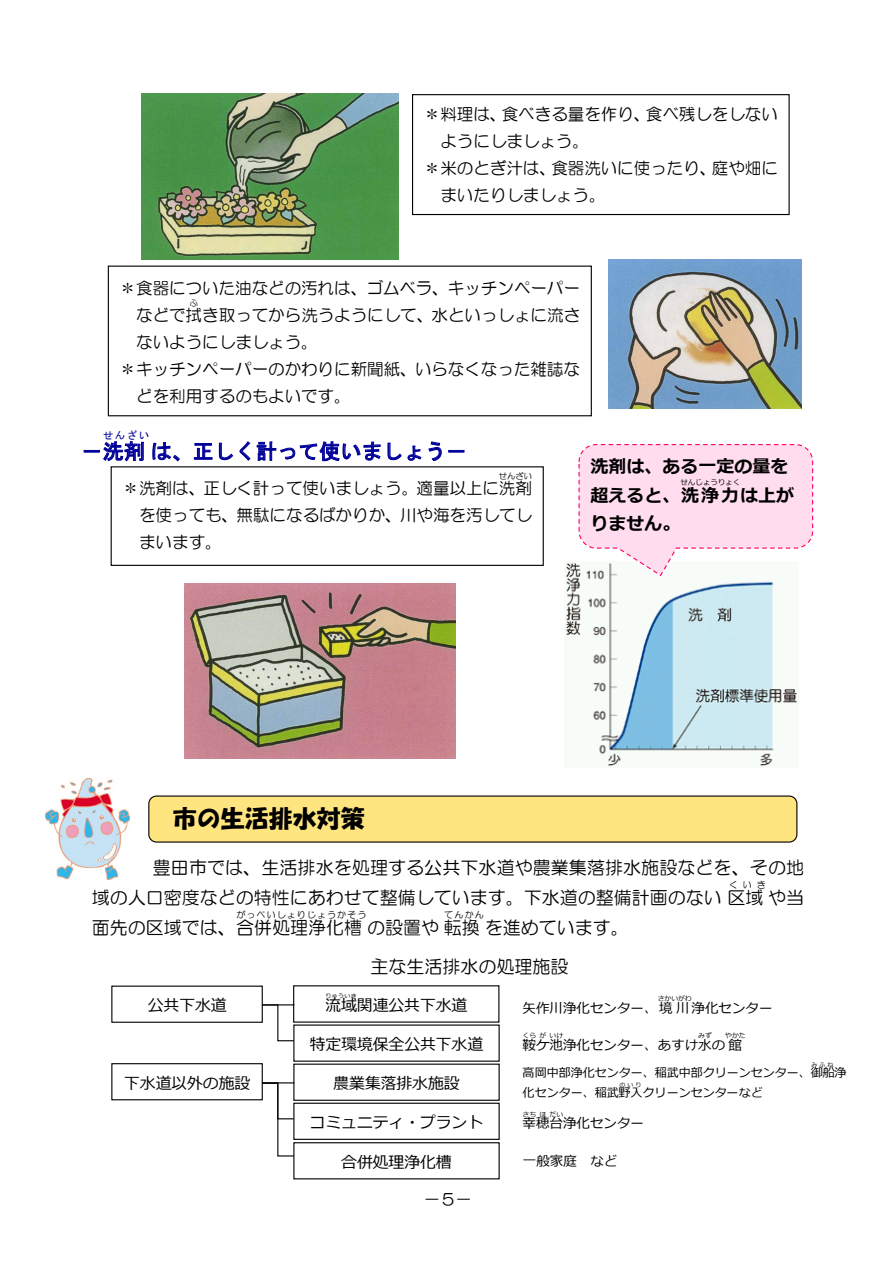
<style>
.page{position:relative;width:893px;height:1263px;background:#fff}
.page>*{position:absolute;margin:0;border:0;box-sizing:border-box;transform-origin:0 0}
.t1{font:24px "HGS Soei Kakupoptai";color:#000}
.t2{font:21px "MS Gothic";color:#009}
.t3{font:18px/30px "HG Maru Gothic MPRO";color:#000;text-align:right}
.t4{font:700 18px/28.7px "Meiryo";color:#000}
.t5{font:16.5px/27px "HG Maru Gothic MPRO";color:#000;text-align:right}
.t6{font:15.9px "Meiryo";color:#000}
.t7{font:15.9px "HG Maru Gothic MPRO";color:#000}
.t8{font:13.5px "Meiryo";color:#000}
.t9{font:12px "Meiryo";color:#000}
.t10{font:10.5px "MS Gothic";color:#009}
.t11{font:9px "HG Maru Gothic MPRO";letter-spacing:.12em;color:#000}
.t12{font:8.25px "HG Maru Gothic MPRO";color:#000}
.t13{font:7.5px "Meiryo";color:#000}
.t14{font:6.9px "Meiryo";color:#000}
.t15{font:6px "Meiryo";letter-spacing:.195em;color:#000}
.s1{font-family:"MS Mincho"}
</style>
<div class="page">
<img style="left:45px;top:778px;width:85px;height:101px">
<img style="left:565px;top:562px;width:232px;height:205px">
<div style="left:149px;top:796px;width:648px;height:46px;background:#ffe57f;border-radius:8px"></div>
<div style="left:148px;top:795px;width:649px;height:48px;border:1px solid #000;border-radius:8px"></div>
<div style="left:111px;top:985px;width:152px;height:38px;border:1px solid #000"></div>
<div style="left:111px;top:1063px;width:152px;height:37px;border:1px solid #000"></div>
<div style="left:293px;top:1063px;width:207px;height:38px;border:1px solid #000"></div>
<div style="left:293px;top:1103px;width:207px;height:37px;border:1px solid #000"></div>
<div style="left:293px;top:1142px;width:207px;height:37px;border:1px solid #000"></div>
<div style="left:412px;top:94px;width:378px;height:121px;border:1px solid #000"></div>
<div style="left:108px;top:266px;width:484px;height:150px;border:1px solid #000"></div>
<div style="left:111px;top:466px;width:433px;height:100px;border:1px solid #000"></div>
<svg style="left:578px;top:444px;width:236px;height:133px"></svg>
<svg style="left:261px;top:1082px;width:34px;height:75px"></svg>
<svg style="left:261px;top:1004px;width:34px;height:38px"></svg>
<img style="left:141px;top:94px;width:258px;height:165px">
<img style="left:608px;top:259px;width:193px;height:149px">
<img style="left:185px;top:584px;width:270px;height:174px">
<p class="t5" style="left:424px;top:100px;width:356px"><span class="s1">＊</span>料理は、食べきる量を作り、食べ残しをしない</p>
<p class="t5" style="left:440px;top:127px;width:150px">ようにしましょう。</p>
<p class="t5" style="left:424px;top:154px;width:356px"><span class="s1">＊</span>米のとぎ汁は、食器洗いに使ったり、庭や畑に</p>
<p class="t5" style="left:440px;top:181px;width:167px">まいたりしましょう。</p>
<p class="t5" style="left:120px;top:274px;width:462px"><span class="s1">＊</span>食器についた油などの汚れは、ゴムベラ、キッチンペーパーなどで拭き取ってから洗うようにして、水といっしょに流さ</p>
<p class="t12" style="left:190px;top:299px;width:10px">ふ</p>
<p class="t5" style="left:136px;top:328px;width:183px">ないようにしましょう。</p>
<p class="t5" style="left:120px;top:355px;width:462px"><span class="s1">＊</span>キッチンペーパーのかわりに新聞紙、いらなくなった雑誌な</p>
<p class="t5" style="left:136px;top:382px;width:216px">どを利用するのもよいです。</p>
<p class="t10" style="left:103px;top:430px;width:48px">せんざい</p>
<p class="t2" style="left:81px;top:441px;width:387px">－洗剤は、正しく計って使いましょう－</p>
<p class="t12" style="left:499px;top:472px;width:35px">せんざい</p>
<p class="t5" style="left:139px;top:502px;width:395px;text-align:left">を使っても、無駄になるばかりか、川や海を汚してしまいます。</p>
<p class="t5" style="left:122px;top:475px;width:411px"><span class="s1">＊</span>洗剤は、正しく計って使いましょう。適量以上に洗剤</p>
<p class="t4" style="left:590px;top:453px;width:205px">洗剤は、ある一定の量を超えると、洗浄力は上が</p>
<p class="t13" style="left:680px;top:477px;width:62px">せんじょうりょく</p>
<p class="t4" style="left:590px;top:510px;width:91px">りません。</p>
<h1 class="t1" style="left:173px;top:806px;width:193px">市の生活排水対策</h1>
<p class="t3" style="left:92px;top:852px;width:714px">豊田市では、生活排水を処理する公共下水道や農業集落排水施設などを、その地<br>域の人口密度などの特性にあわせて整備しています。下水道の整備計画のない区域や当</p>
<p class="t11" style="left:729px;top:880px;width:38px">くいき</p>
<p class="t11" style="left:236px;top:910px;width:131px">がっぺいしょりじょうかそう</p>
<p class="t11" style="left:444px;top:910px;width:41px">てんかん</p>
<p class="t3" style="left:371px;top:951px;width:199px">主な生活排水の処理施設</p>
<p class="t3" style="left:92px;top:913px;width:538px">面先の区域では、合併処理浄化槽の設置や転換を進めています。</p>
<p class="t6" style="left:148px;top:994px;width:81px">公共下水道</p>
<p class="t6" style="left:124px;top:1072px;width:128px">下水道以外の施設</p>
<p class="t15" style="left:326px;top:991px;width:33px">りゅういき</p>
<p class="t6" style="left:310px;top:1033px;width:175px">特定環境保全公共下水道</p>
<p class="t6" style="left:333px;top:1072px;width:128px">農業集落排水施設</p>
<p class="t6" style="left:310px;top:1111px;width:175px">コミュニティ・プラント</p>
<p class="t6" style="left:341px;top:1151px;width:112px">合併処理浄化槽</p>
<p class="t6" style="left:325px;top:994px;width:144px">流域関連公共下水道</p>
<p class="t7" style="left:424px;top:1191px;width:49px">－５－</p>
<p class="t14" style="left:658px;top:993px;width:36px">さかいがわ</p>
<p class="t8" style="left:523px;top:998px;width:251px">矢作川浄化センター、境川浄化センター</p>
<p class="t14" style="left:523px;top:1031px;width:25px">くらが</p>
<p class="t14" style="left:550px;top:1031px;width:15px">いけ</p>
<p class="t14" style="left:698px;top:1031px;width:15px">みず</p>
<p class="t14" style="left:725px;top:1031px;width:22px">やかた</p>
<p class="t8" style="left:523px;top:1036px;width:221px">鞍ケ池浄化センター、あすけ水の館</p>
<p class="t15" style="left:812px;top:1060px;width:23px">みふね</p>
<p class="t9" style="left:523px;top:1064px;width:325px">高岡中部浄化センター、稲武中部クリーンセンター、御船浄</p>
<p class="t15" style="left:619px;top:1080px;width:23px">のいり</p>
<p class="t8" style="left:523px;top:1114px;width:123px">幸穂台浄化センター</p>
<p class="t9" style="left:523px;top:1084px;width:242px">化センター、稲武野入クリーンセンターなど</p>
<p class="t14" style="left:523px;top:1109px;width:25px">さちほ</p>
<p class="t14" style="left:550px;top:1109px;width:15px">だい</p>
<p class="t8" style="left:523px;top:1152px;width:96px">一般家庭 など</p>
</div>
